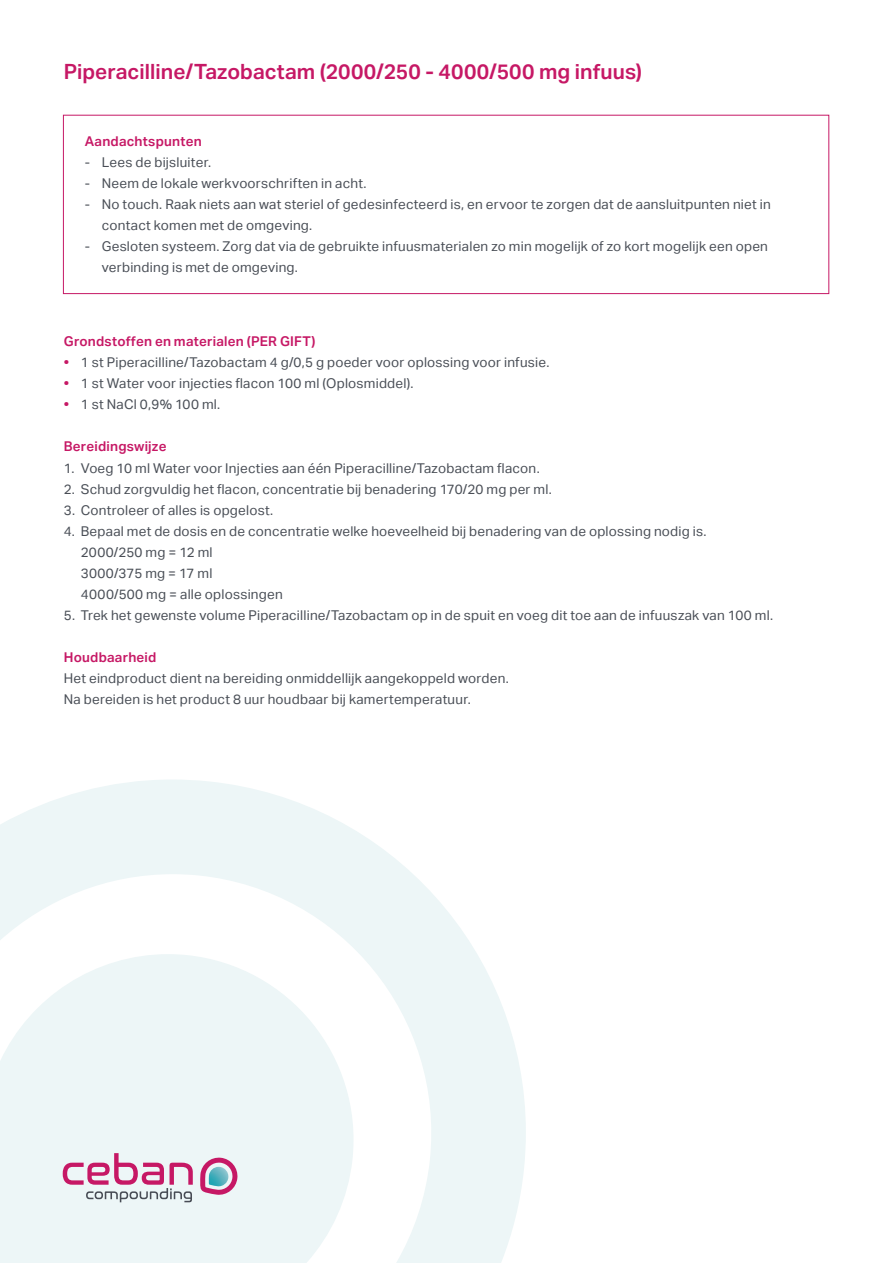
<style>
.page{position:relative;width:893px;height:1263px;background:#fff}
.page>*{position:absolute;margin:0;border:0;box-sizing:border-box;transform-origin:0 0}
.t1{font:600 21px "Aktiv Grotesk";letter-spacing:.005em;color:#c61865}
.t2{font:13.5px/21px "Aktiv Grotesk";letter-spacing:.015em;color:#494e56}
.t3{font:600 13.5px "Aktiv Grotesk";letter-spacing:.02em;color:#c61865}
.s1{font-weight:700;color:#c61865}
</style>
<div class="page">
<svg style="left:0;top:780px;width:526px;height:483px;fill:#edf6f7"></svg>
<svg style="left:0;top:954px;width:363px;height:309px;fill:#edf6f7"></svg>
<svg style="left:63px;top:1153px;width:130px;height:49px;background:#dabbcd"></svg>
<svg style="left:200px;top:1157px;width:38px;height:39px"></svg>
<div style="left:63px;top:115px;width:766px;height:179px;border:1px solid #c61865"></div>
<h1 class="t1" style="left:64px;top:59px;width:580px">Piperacilline/Tazobactam (2000/250 - 4000/500 mg infuus)</h1>
<p class="t3" style="left:85px;top:134px;width:118px">Aandachtspunten</p>
<p class="t2" style="left:85px;top:152px;width:128px">- Lees de bijsluiter.</p>
<p class="t2" style="left:85px;top:173px;width:283px">- Neem de lokale werkvoorschriften in acht.</p>
<p class="t2" style="left:102px;top:194px;width:670px;text-indent:-17px">- No touch. Raak niets aan wat steriel of gedesinfecteerd is, en ervoor te zorgen dat de aansluitpunten niet in contact komen met de omgeving.</p>
<p class="t2" style="left:102px;top:236px;width:668px;text-indent:-17px">- Gesloten systeem. Zorg dat via de gebruikte infuusmaterialen zo min mogelijk of zo kort mogelijk een open verbinding is met de omgeving.</p>
<p class="t3" style="left:64px;top:334px;width:253px">Grondstoffen en materialen (PER GIFT)</p>
<p class="t2" style="left:64px;top:352px;width:487px"><span class="s1">•</span> 1 st Piperacilline/Tazobactam 4 g/0,5 g poeder voor oplossing voor infusie.</p>
<p class="t2" style="left:64px;top:373px;width:351px"><span class="s1">•</span> 1 st Water voor injecties flacon 100 ml (Oplosmiddel).</p>
<p class="t2" style="left:64px;top:394px;width:158px"><span class="s1">•</span> 1 st NaCl 0,9% 100 ml.</p>
<p class="t3" style="left:64px;top:439px;width:104px">Bereidingswĳze</p>
<p class="t2" style="left:64px;top:457px;width:477px">1. Voeg 10 ml Water voor Injecties aan één Piperacilline/Tazobactam flacon.</p>
<p class="t2" style="left:64px;top:478px;width:489px">2. Schud zorgvuldig het flacon, concentratie bij benadering 170/20 mg per ml.</p>
<p class="t2" style="left:64px;top:499px;width:211px">3. Controleer of alles is opgelost.</p>
<p class="t2" style="left:81px;top:520px;width:627px;text-indent:-17px">4. Bepaal met de dosis en de concentratie welke hoeveelheid bij benadering van de oplossing nodig is.<br>2000/250 mg = 12 ml<br>3000/375 mg = 17 ml<br>4000/500 mg = alle oplossingen</p>
<p class="t2" style="left:64px;top:604px;width:711px">5. Trek het gewenste volume Piperacilline/Tazobactam op in de spuit en voeg dit toe aan de infuuszak van 100 ml.</p>
<p class="t3" style="left:64px;top:649px;width:94px">Houdbaarheid</p>
<p class="t2" style="left:64px;top:667px;width:447px">Het eindproduct dient na bereiding onmiddellijk aangekoppeld worden.<br>Na bereiden is het product 8 uur houdbaar bij kamertemperatuur.</p>
</div>
